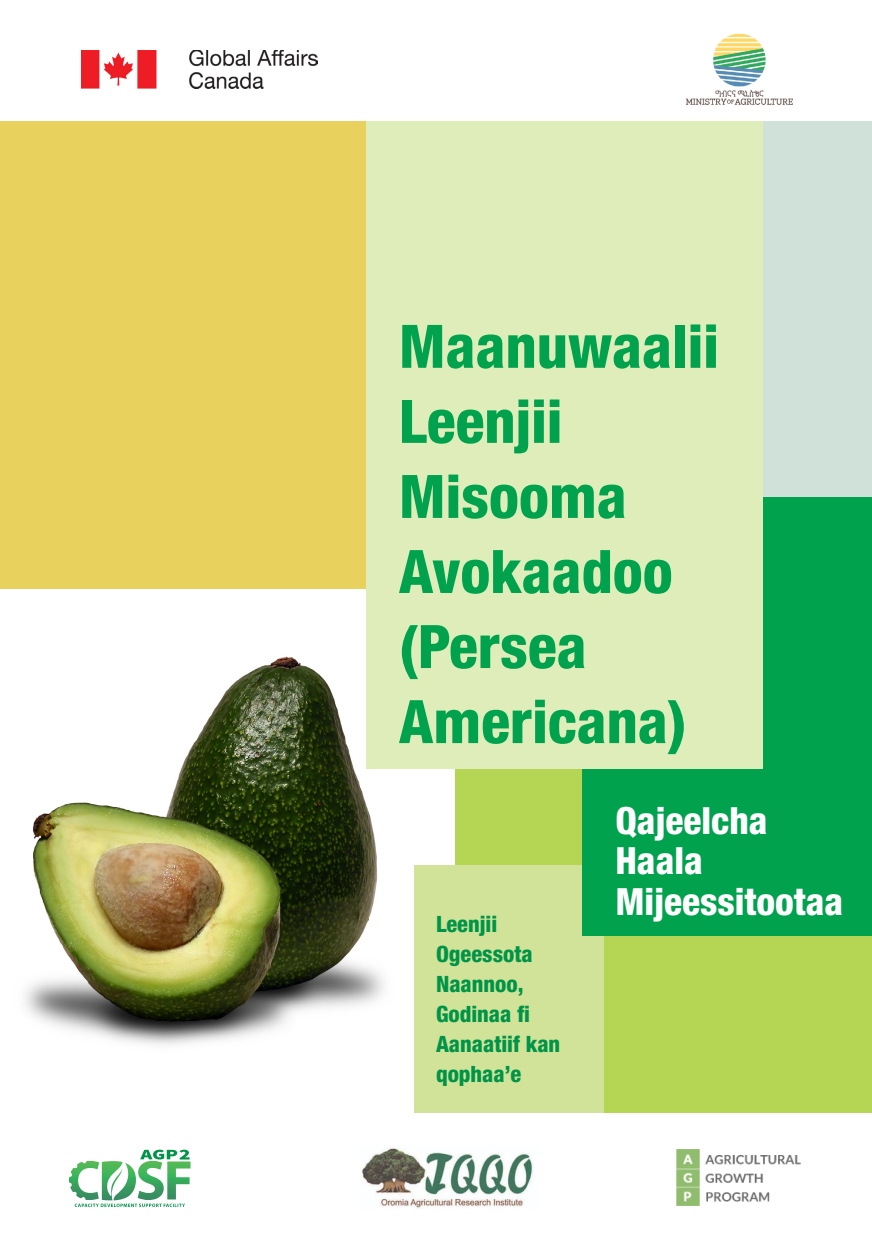
<style>
.page{position:relative;width:872px;height:1234px;background:#fff}
.page>*{position:absolute;margin:0;border:0;box-sizing:border-box;transform-origin:0 0}
.t1{font:800 condensed 60px/75px "Helvetica Neue LT Std";color:#00a24e}
.t2{font:800 condensed 37.5px/40.5px "Helvetica Neue LT Std";color:#fff}
.t3{font:800 condensed 22.5px/30px "Helvetica Neue LT Std";color:#009448}
</style>
<div class="page">
<div style="left:715px;top:121px;width:157px;height:376px;background:#d0e1d9"></div>
<div style="left:0;top:121px;width:366px;height:468px;background:#e8d15c"></div>
<div style="left:455px;top:729px;width:417px;height:383px;background:#b5d654"></div>
<img style="left:25px;top:656px;width:430px;height:389px">
<div style="left:414px;top:865px;width:190px;height:247px;background:#d1e399"></div>
<div style="left:582px;top:497px;width:290px;height:438px;background:#00a24e"></div>
<div style="left:366px;top:121px;width:397px;height:647px;background:#deedba"></div>
<img style="left:81px;top:51px;width:236px;height:37px">
<img style="left:686px;top:33px;width:107px;height:72px">
<img style="left:676px;top:1149px;width:125px;height:57px">
<svg style="left:69px;top:1149px;width:121px;height:57px"></svg>
<img style="left:361px;top:1148px;width:172px;height:60px">
<h1 class="t1" style="left:399px;top:308px;width:321px">Maanuwaalii<br>Leenjii<br>Misooma<br>Avokaadoo (Persea<br>Americana)</h1>
<p class="t3" style="left:436px;top:908px;width:126px">Leenjii<br>Ogeessota<br>Naannoo,<br>Godinaa fi<br>Aanaatiif kan qophaa’e</p>
<h2 class="t2" style="left:615px;top:799px;width:229px">Qajeelcha<br>Haala<br>Mijeessitootaa</h2>
</div>
